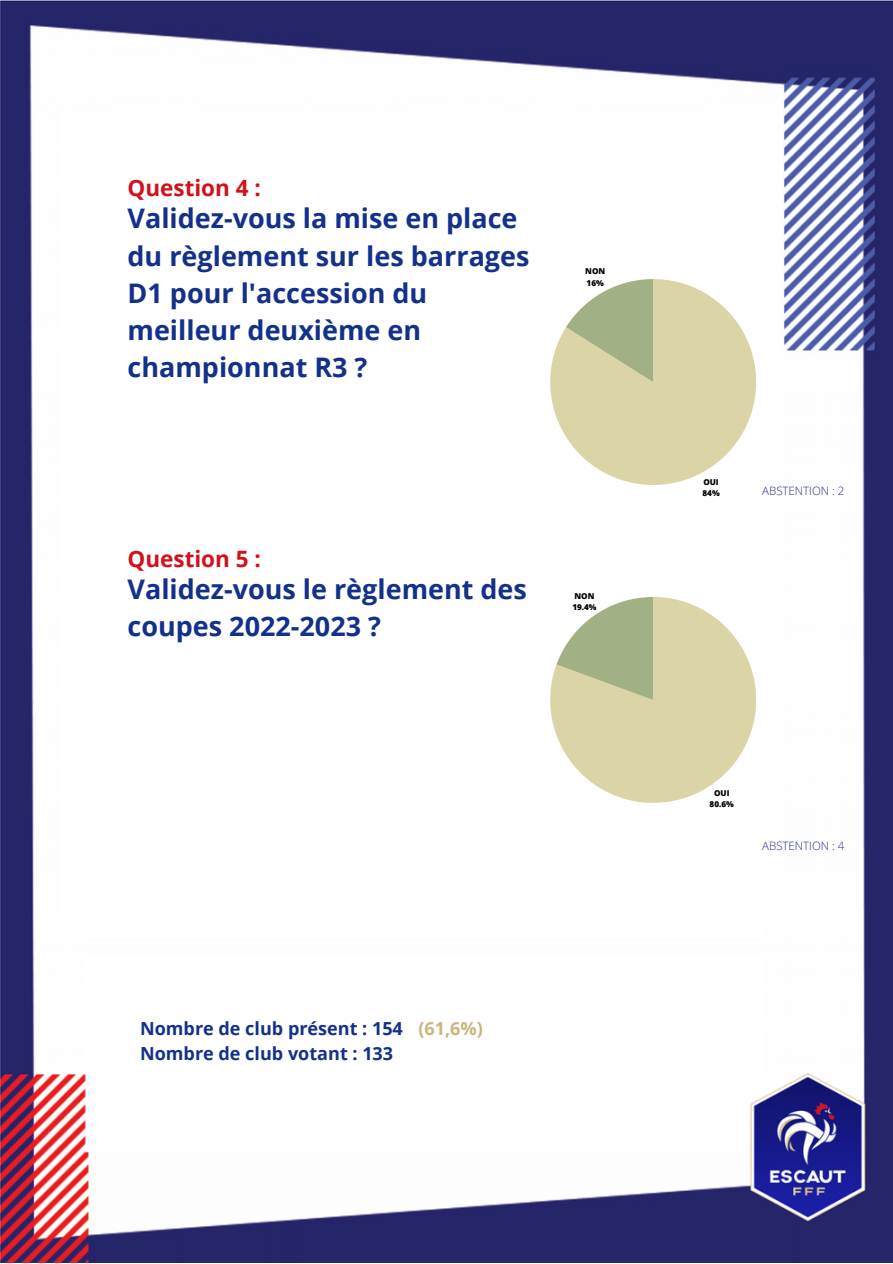
<style>
.page{position:relative;width:893px;height:1264px;background:#fff}
.page>*{position:absolute;margin:0;border:0;box-sizing:border-box;transform-origin:0 0}
.t1{font:700 27px/37px "Open Sans";color:#13308b}
.t2{font:700 22.5px "Open Sans";color:#d1111c}
.t3{font:700 18px/24.8px "Open Sans";color:#13308b}
.t4{font:700 18px "Open Sans";color:#cab580}
.t5{font:300 11.55px "Open Sans";color:#2c2e88}
.t6{font:800 8.1px/11.1px "Open Sans";color:#000}
</style>
<div class="page">
<img style="left:0;top:0;width:892px;height:1262px">
<div style="left:61px;top:113px;width:715px;height:808px;background:#fff"></div>
<svg style="left:550px;top:279px;width:206px;height:206px"></svg>
<svg style="left:550px;top:597px;width:206px;height:205px"></svg>
<p class="t2" style="left:127px;top:172px;width:135px">Question 4 :</p>
<p class="t1" style="left:127px;top:199px;width:403px">Validez-vous la mise en place du règlement sur les barrages<br>D1 pour l'accession du meilleur deuxième en championnat R3 ?</p>
<p class="t6" style="left:585px;top:266px;width:22px">NON<br>16%</p>
<p class="t2" style="left:127px;top:542px;width:135px">Question 5 :</p>
<p class="t1" style="left:127px;top:569px;width:401px">Validez-vous le règlement des coupes 2022-2023 ?</p>
<p class="t6" style="left:572px;top:590px;width:26px">NON<br>19.4%</p>
<p class="t3" style="left:140px;top:1015px;width:264px">Nombre de club présent : 154<br>Nombre de club votant : 133</p>
<p class="t4" style="left:418px;top:1015px;width:66px">(61,6%)</p>
<p class="t6" style="left:702px;top:476px;width:19px">OUI<br>84%</p>
<p class="t5" style="left:762px;top:482px;width:84px">ABSTENTION : 2</p>
<p class="t6" style="left:709px;top:787px;width:26px;text-align:center">OUI<br>80.6%</p>
<p class="t5" style="left:762px;top:837px;width:84px">ABSTENTION : 4</p>
</div>
